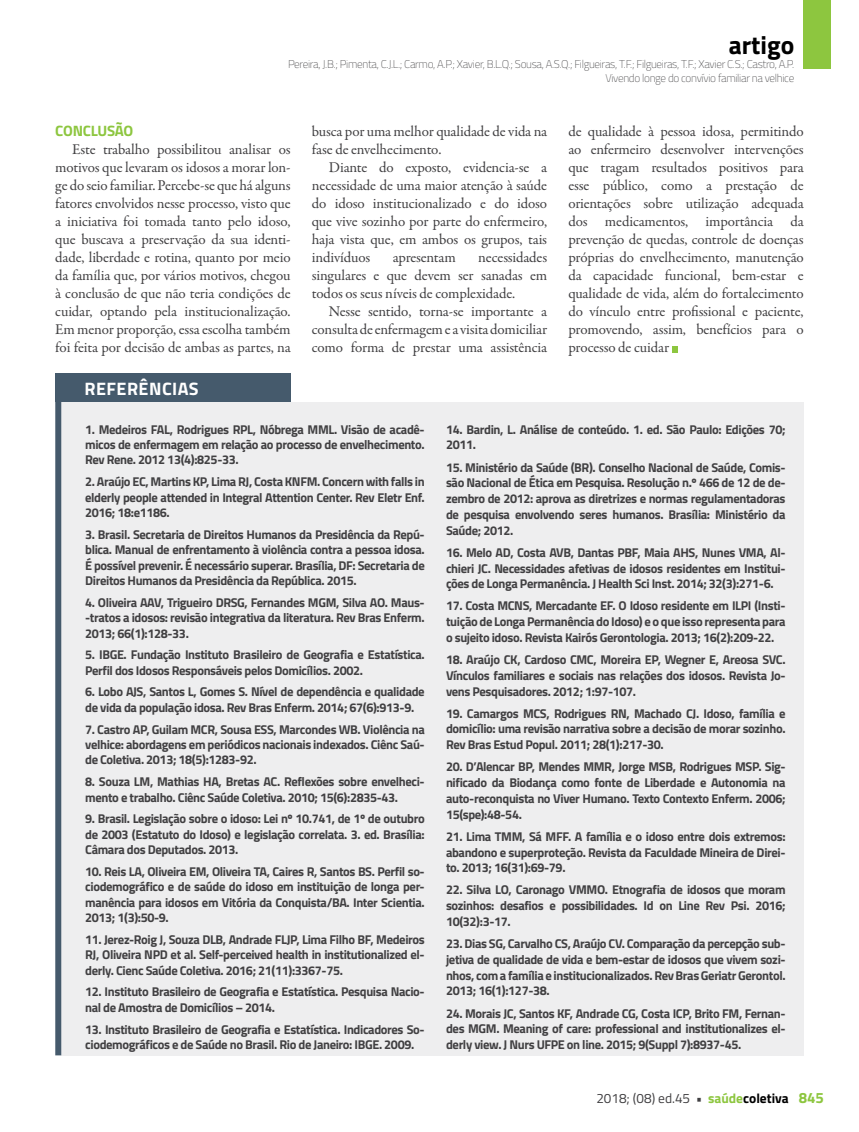
<style>
.page{position:relative;width:859px;height:1132px;background:#fff}
.page>*{position:absolute;margin:0;border:0;box-sizing:border-box;transform-origin:0 0}
.t1{font:700 25.5px "Titillium";color:#000}
.t2{font:700 18px "Titillium";letter-spacing:.025em;color:#fff}
.t3{font:15px/18px "Garamond Premr Pro";letter-spacing:-.01em;color:#414042;text-align:justify}
.t4{font:700 15px "Titillium";letter-spacing:-.02em;color:#8dc63f}
.t5{font:13.5px "Titillium";color:#414042}
.t6{font:700 12.75px/15.8px "Titillium";letter-spacing:-.03em;color:#414042;text-align:justify}
.t7{font:100 11.25px/13.5px "Titillium";letter-spacing:-.03em;color:#414042;text-align:right}
.s1{font-weight:700}
.s2{font-weight:700;color:#8dc63f}
.s3{font-weight:700;color:#000}
.s4{font-weight:700;font-size:15px;color:#8dc63f}
</style>
<div class="page">
<div style="left:804px;top:0;width:27px;height:69px;background:#8dc63f"></div>
<div style="left:61px;top:402px;width:743px;height:652px;background:#eeeeef"></div>
<div style="left:55px;top:373px;width:236px;height:29px;background:#455a6c"></div>
<div style="left:55px;top:378px;width:6px;height:676px;background:#455a6c"></div>
<svg style="left:672px;top:346px;width:6px;height:6px"></svg>
<h1 class="t1" style="left:729px;top:26px;width:67px">artigo</h1>
<p class="t7" style="left:288px;top:57px;width:508px">Pereira, J.B.; Pimenta, C.J.L.; Carmo, A.P.; Xavier, B.L.Q.; Sousa, A.S.Q.; Filgueiras, T.F.; Filgueiras, T.F.; Xavier C.S.; Castro, A.P.<br>Vivendo longe do convívio familiar na velhice</p>
<p class="t4" style="left:55px;top:119px;width:80px">CONCLUSÃO</p>
<p class="t3" style="left:55px;top:140px;width:237px;text-indent:17px">Este trabalho possibilitou analisar os motivos que levaram os idosos a morar lon&shy;ge do seio familiar. Percebe-se que há alguns fatores envolvidos nesse processo, visto que a iniciativa foi tomada tanto pelo idoso, que buscava a preservação da sua identi&shy;dade, liberdade e rotina, quanto por meio da família que, por vários motivos, chegou à conclusão de que não teria condições de cuidar, optando pela institucionalização.<br>Em menor proporção, essa escolha também foi feita por decisão de ambas as partes, na</p>
<h2 class="t2" style="left:85px;top:374px;width:116px">REFERÊNCIAS</h2>
<p class="t3" style="left:312px;top:122px;width:237px">busca por uma melhor qualidade de vida na fase de envelhecimento.</p>
<p class="t3" style="left:312px;top:158px;width:237px;text-indent:17px">Diante do exposto, evidencia-se a necessidade de uma maior atenção à saúde do idoso institucionalizado e do idoso que vive sozinho por parte do enfermeiro, haja vista que, em ambos os grupos, tais indivíduos</p>
<p class="t3" style="left:312px;top:248px;width:237px;text-indent:166px">necessidades singulares e que devem ser sanadas em todos os seus níveis de complexidade.</p>
<p class="t3" style="left:312px;top:302px;width:237px;text-indent:17px">Nesse sentido, torna-se importante a consulta de enfermagem e a visita domiciliar como forma de prestar uma assistência</p>
<p class="t3" style="left:393px;top:248px;width:64px">apresentam</p>
<p class="t3" style="left:568px;top:122px;width:237px">de qualidade à pessoa idosa, permitindo ao enfermeiro desenvolver intervenções que tragam resultados positivos para esse público, como a prestação de orientações sobre utilização adequada dos medicamentos, importância da prevenção de quedas, controle de doenças próprias do envelhecimento, manutenção da capacidade funcional, bem-estar e qualidade de vida, além do fortalecimento do vínculo entre profissional e paciente, promovendo, assim, benefícios para o processo de cuidar</p>
<p class="t6" style="left:85px;top:420px;width:341px">1. Medeiros FAL, Rodrigues RPL, Nóbrega MML. Visão de acadê&shy;micos de enfermagem em relação ao processo de envelhecimento.<br>Rev Rene. 2012 13(4):825-33.</p>
<p class="t6" style="left:85px;top:473px;width:341px">2. Araújo EC, Martins KP, Lima RJ, Costa KNFM. Concern with falls in elderly people attended in Integral Attention Center. Rev Eletr Enf.<br>2016; 18:e1186.</p>
<p class="t6" style="left:85px;top:526px;width:341px">3. Brasil. Secretaria de Direitos Humanos da Presidência da Repú&shy;blica. Manual de enfrentamento à violência contra a pessoa idosa.<br>É possível prevenir. É necessário superar. Brasília, DF: Secretaria de Direitos Humanos da Presidência da República. 2015.</p>
<p class="t6" style="left:85px;top:593px;width:341px">4. Oliveira AAV, Trigueiro DRSG, Fernandes MGM, Silva AO. Maus--tratos a idosos: revisão integrativa da literatura. Rev Bras Enferm.<br>2013; 66(1):128-33.</p>
<p class="t6" style="left:85px;top:646px;width:341px">5. IBGE. Fundação Instituto Brasileiro de Geografia e Estatística.<br>Perfil dos Idosos Responsáveis pelos Domicílios. 2002.</p>
<p class="t6" style="left:85px;top:683px;width:341px">6. Lobo AJS, Santos L, Gomes S. Nível de dependência e qualidade de vida da população idosa. Rev Bras Enferm. 2014; 67(6):913-9.</p>
<p class="t6" style="left:85px;top:720px;width:341px">7. Castro AP, Guilam MCR, Sousa ESS, Marcondes WB. Violência na velhice: abordagens em periódicos nacionais indexados. Ciênc Saú&shy;de Coletiva. 2013; 18(5):1283-92.</p>
<p class="t6" style="left:85px;top:773px;width:341px">8. Souza LM, Mathias HA, Bretas AC. Reflexões sobre envelheci&shy;mento e trabalho. Ciênc Saúde Coletiva. 2010; 15(6):2835-43.</p>
<p class="t6" style="left:85px;top:810px;width:341px">9. Brasil. Legislação sobre o idoso: Lei nº 10.741, de 1º de outubro de 2003 (Estatuto do Idoso) e legislação correlata. 3. ed. Brasília:<br>Câmara dos Deputados. 2013.</p>
<p class="t6" style="left:85px;top:862px;width:341px">10. Reis LA, Oliveira EM, Oliveira TA, Caires R, Santos BS. Perfil so&shy;ciodemográfico e de saúde do idoso em instituição de longa per&shy;manência para idosos em Vitória da Conquista/BA. Inter Scientia.<br>2013; 1(3):50-9.</p>
<p class="t6" style="left:85px;top:930px;width:341px">11. Jerez-Roig J, Souza DLB, Andrade FLJP, Lima Filho BF, Medeiros RJ, Oliveira NPD et al. Self-perceived health in institutionalized el&shy;derly. Cienc Saúde Coletiva. 2016; 21(11):3367-75.</p>
<p class="t6" style="left:85px;top:983px;width:341px">12. Instituto Brasileiro de Geografia e Estatística. Pesquisa Nacio&shy;nal de Amostra de Domicílios – 2014.</p>
<p class="t6" style="left:85px;top:1020px;width:341px">13. Instituto Brasileiro de Geografia e Estatística. Indicadores So&shy;ciodemográficos e de Saúde no Brasil. Rio de Janeiro: IBGE. 2009.</p>
<p class="t6" style="left:446px;top:420px;width:341px">14. Bardin, L. Análise de conteúdo. 1. ed. São Paulo: Edições 70;<br>2011.</p>
<p class="t6" style="left:446px;top:458px;width:341px">15. Ministério da Saúde (BR). Conselho Nacional de Saúde, Comis&shy;são Nacional de Ética em Pesquisa. Resolução n.º 466 de 12 de de&shy;zembro de 2012: aprova as diretrizes e normas regulamentadoras de pesquisa envolvendo seres humanos. Brasília: Ministério da Saúde; 2012.</p>
<p class="t6" style="left:446px;top:543px;width:341px">16. Melo AD, Costa AVB, Dantas PBF, Maia AHS, Nunes VMA, Al&shy;chieri JC. Necessidades afetivas de idosos residentes em Institui&shy;ções de Longa Permanência. J Health Sci Inst. 2014; 32(3):271-6.</p>
<p class="t6" style="left:446px;top:597px;width:341px">17. Costa MCNS, Mercadante EF. O Idoso residente em ILPI (Insti&shy;tuição de Longa Permanência do Idoso) e o que isso representa para o sujeito idoso. Revista Kairós Gerontologia. 2013; 16(2):209-22.</p>
<p class="t6" style="left:446px;top:651px;width:341px">18. Araújo CK, Cardoso CMC, Moreira EP, Wegner E, Areosa SVC.<br>Vínculos familiares e sociais nas relações dos idosos. Revista Jo&shy;vens Pesquisadores. 2012; 1:97-107.</p>
<p class="t6" style="left:446px;top:704px;width:341px">19. Camargos MCS, Rodrigues RN, Machado CJ. Idoso, família e domicílio: uma revisão narrativa sobre a decisão de morar sozinho.<br>Rev Bras Estud Popul. 2011; 28(1):217-30.</p>
<p class="t6" style="left:446px;top:758px;width:341px">20. D’Alencar BP, Mendes MMR, Jorge MSB, Rodrigues MSP. Sig&shy;nificado da Biodança como fonte de Liberdade e Autonomia na auto-reconquista no Viver Humano. Texto Contexto Enferm. 2006; 15(spe):48-54.</p>
<p class="t6" style="left:446px;top:827px;width:341px">21. Lima TMM, Sá MFF. A família e o idoso entre dois extremos: abandono e superproteção. Revista da Faculdade Mineira de Direi&shy;to. 2013; 16(31):69-79.</p>
<p class="t6" style="left:446px;top:881px;width:341px">22. Silva LO, Caronago VMMO. Etnografia de idosos que moram sozinhos: desafios e possibilidades. Id on Line Rev Psi. 2016; 10(32):3-17.</p>
<p class="t6" style="left:446px;top:934px;width:341px">23. Dias SG, Carvalho CS, Araújo CV. Comparação da percepção sub&shy;jetiva de qualidade de vida e bem-estar de idosos que vivem sozi&shy;nhos, com a família e institucionalizados. Rev Bras Geriatr Gerontol.<br>2013; 16(1):127-38.</p>
<p class="t6" style="left:446px;top:1004px;width:341px">24. Morais JC, Santos KF, Andrade CG, Costa ICP, Brito FM, Fernan&shy;des MGM. Meaning of care: professional and institutionalizes el&shy;derly view. J Nurs UFPE on line. 2015; 9(Suppl 7):8937-45.</p>
<p class="t5" style="left:596px;top:1087px;width:229px">2018; (08) ed.45 <span class="s1">•</span> <span class="s2">saúde</span><span class="s3">coletiva</span> <span class="s4">845</span></p>
</div>
